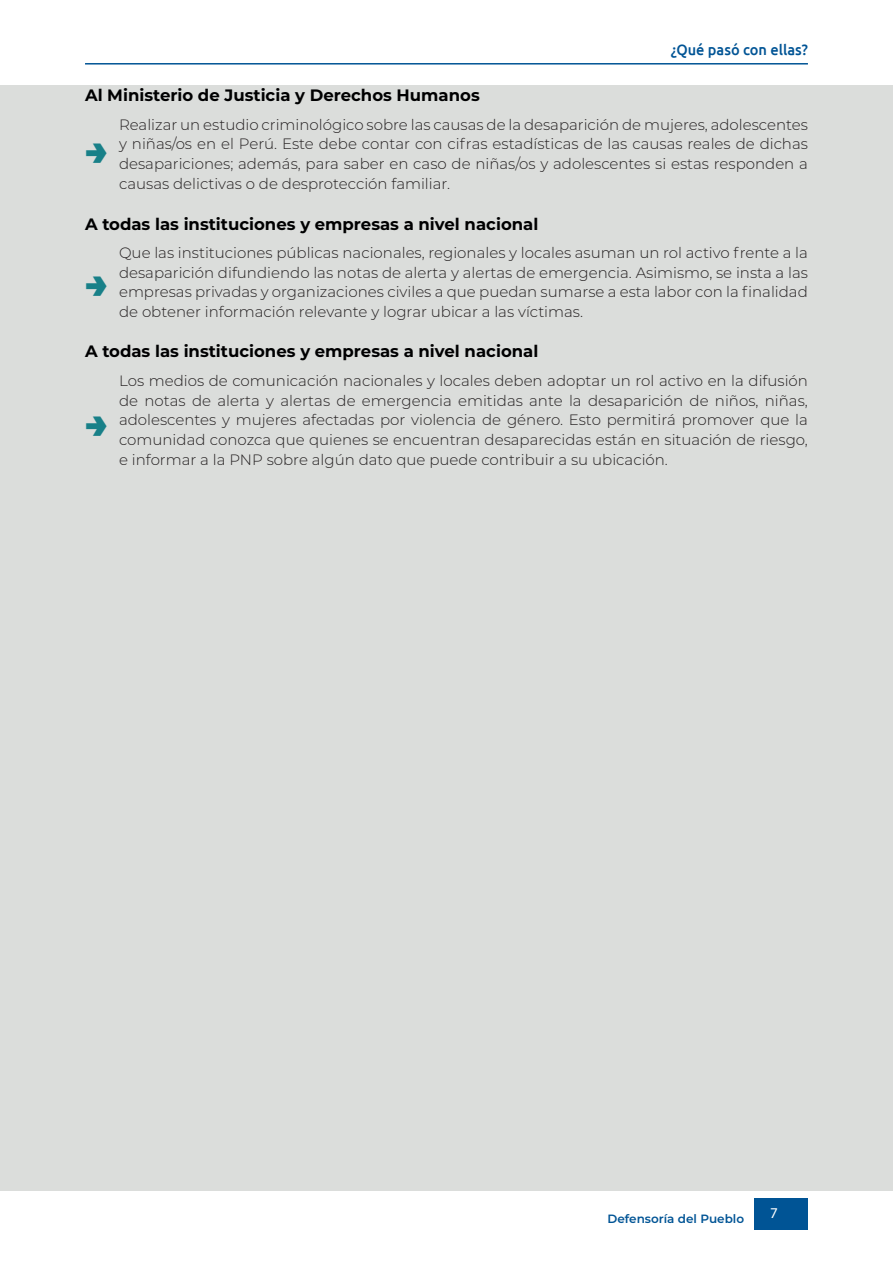
<style>
.page{position:relative;width:893px;height:1263px;background:#fff}
.page>*{position:absolute;margin:0;border:0;box-sizing:border-box;transform-origin:0 0}
.Subtítulo_1{font:900 39px "Montserrat";color:#188088}
.Subtítulo_1-2{font:700 16.5px "Montserrat";color:#000001}
.cuerpo{font:300 15px/19.6px "Montserrat";color:#231f20;text-align:justify}
.t1{font:500 15px "Ubuntu";color:#005495}
.t2{font:15px "Myriad Pro";color:#fff}
.t3{font:600 12px "Montserrat";color:#005495}
</style>
<div class="page">
<hr style="left:85px;top:63px;width:723px;height:2px;background:#005495">
<div style="left:755px;top:1198px;width:53px;height:32px;background:#005495"></div>
<div style="left:0;top:85px;width:893px;height:1106px;background:#dbdddb"></div>
<p class="t1" style="left:671px;top:40px;width:139px">¿Qué pasó con ellas?</p>
<p class="Subtítulo_1-2" style="left:85px;top:83px;width:396px">Al Ministerio de Justicia y Derechos Humanos</p>
<p class="cuerpo" style="left:119px;top:114px;width:690px">Realizar un estudio criminológico sobre las causas de la desaparición de mujeres, adolescentes y niñas/os en el Perú. Este debe contar con cifras estadísticas de las causas reales de dichas desapariciones; además, para saber en caso de niñas/os y adolescentes si estas responden a causas delictivas o de desprotección familiar.</p>
<p class="Subtítulo_1-2" style="left:85px;top:212px;width:455px">A todas las instituciones y empresas a nivel nacional</p>
<p class="cuerpo" style="left:119px;top:243px;width:690px">Que las instituciones públicas nacionales, regionales y locales asuman un rol activo frente a la desaparición difundiendo las notas de alerta y alertas de emergencia. Asimismo, se insta a las empresas privadas y organizaciones civiles a que puedan sumarse a esta labor con la finalidad de obtener información relevante y lograr ubicar a las víctimas.</p>
<p class="Subtítulo_1-2" style="left:85px;top:340px;width:455px">A todas las instituciones y empresas a nivel nacional</p>
<p class="cuerpo" style="left:119px;top:370px;width:690px">Los medios de comunicación nacionales y locales deben adoptar un rol activo en la difusión de notas de alerta y alertas de emergencia emitidas ante la desaparición de niños, niñas, adolescentes y mujeres afectadas por violencia de género. Esto permitirá promover que la comunidad conozca que quienes se encuentran desaparecidas están en situación de riesgo, e informar a la PNP sobre algún dato que puede contribuir a su ubicación.</p>
<p class="Subtítulo_1" style="left:85px;top:123px;width:25px">→</p>
<p class="Subtítulo_1" style="left:85px;top:256px;width:25px">→</p>
<p class="Subtítulo_1" style="left:85px;top:395px;width:25px">→</p>
<p class="t3" style="left:607px;top:1210px;width:138px">Defensoría del Pueblo</p>
<p class="t2" style="left:770px;top:1203px;width:9px">7</p>
</div>
